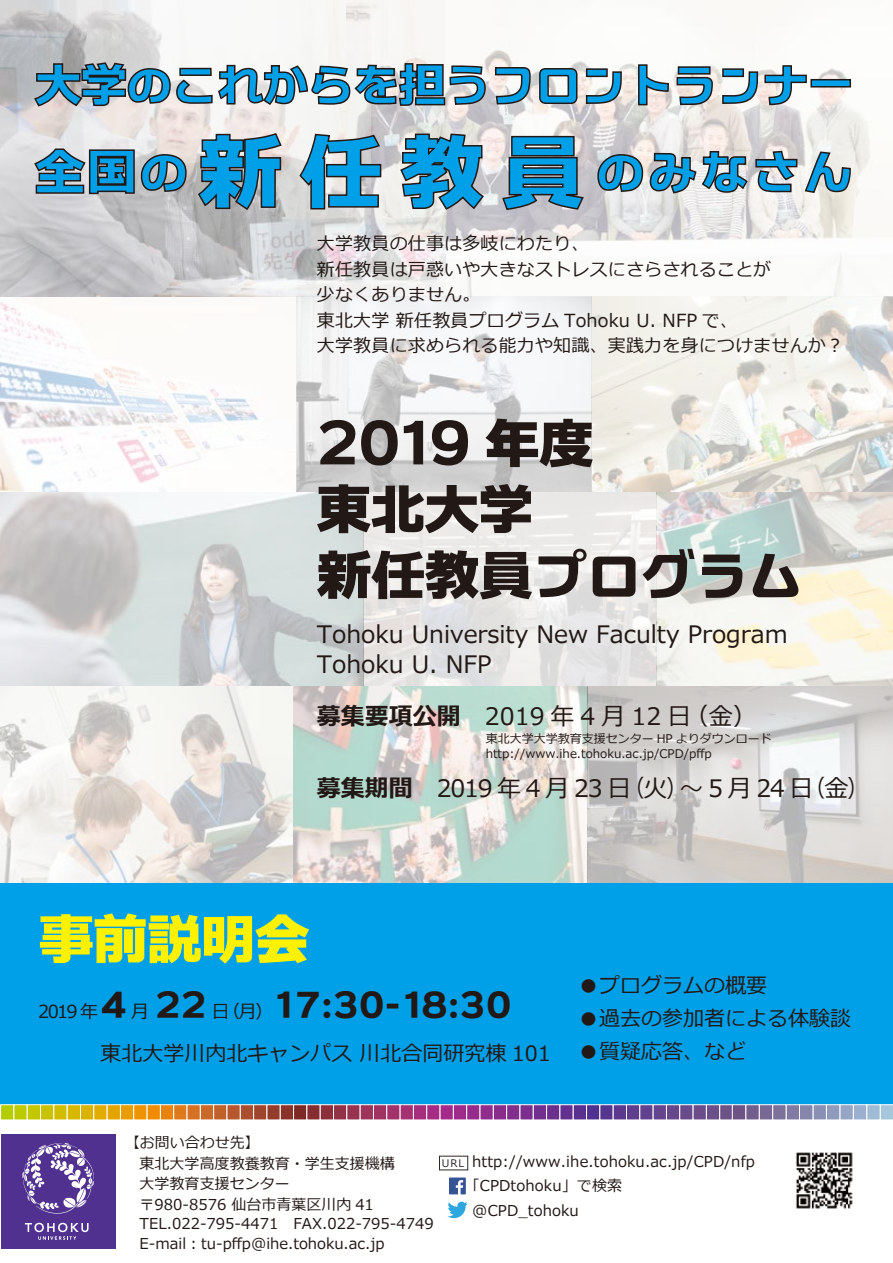
<style>
.page{position:relative;width:893px;height:1263px;background:#fff}
.page>*{position:absolute;margin:0;border:0;box-sizing:border-box;transform-origin:0 0}
.t1{font:54px/66px "C4 Rhenium H";color:#221815}
.t2{font:54px "C4 Rhenium H";color:#fff100}
.t3{font:49.5px "C4 Rhenium H";letter-spacing:.05em;color:#00a0e9}
.t4{font:46.5px "C4 Rhenium H";letter-spacing:-.025em;color:#00a0e9}
.t5{font:32.4px "C4 Rhenium H";color:#221815}
.t6{font:24px/30px "Meiryo";color:#221815}
.t7{font:21px "Meiryo";color:#221815}
.t8{font:18px/25.5px "Meiryo";letter-spacing:.01em;color:#221815}
.t9{font:15px/20.1px "Meiryo";color:#221815}
.t10{font:12px/15px "Meiryo";color:#221815}
.s1{font-size:82.5px}
.s2{font-weight:700}
.s3{font-family:"Meiryo";font-size:18px}
.s4{font-size:10.5px;color:#2f2725}
</style>
<div class="page">
<img style="left:0;top:297px;width:592px;height:196px">
<img style="left:592px;top:297px;width:301px;height:196px">
<img style="left:371px;top:0;width:522px;height:297px">
<img style="left:363px;top:493px;width:294px;height:193px">
<img style="left:657px;top:493px;width:236px;height:193px">
<img style="left:0;top:493px;width:363px;height:193px">
<img style="left:0;top:686px;width:587px;height:196px">
<img style="left:588px;top:686px;width:305px;height:197px">
<div style="left:1px;top:883px;width:892px;height:222px;background:#00a0e9"></div>
<img style="left:0;top:0;width:371px;height:297px">
<div style="left:1px;top:1134px;width:115px;height:115px;background:#51318f"></div>
<svg style="left:25px;top:1223px;width:64px;height:17px"></svg>
<svg style="left:22px;top:1143px;width:72px;height:71px"></svg>
<div style="left:880px;top:1104px;width:13px;height:16px;background:#a6c6dc;border:1px solid #fff"></div>
<div style="left:866px;top:1104px;width:14px;height:16px;background:#a0bbd4;border:1px solid #fff"></div>
<div style="left:853px;top:1104px;width:14px;height:16px;background:#9bb0cc;border:1px solid #fff"></div>
<div style="left:840px;top:1104px;width:13px;height:16px;background:#95a5c4;border:1px solid #fff"></div>
<div style="left:826px;top:1104px;width:14px;height:16px;background:#909bbb;border:1px solid #fff"></div>
<div style="left:813px;top:1104px;width:14px;height:16px;background:#8a90b3;border:1px solid #fff"></div>
<div style="left:799px;top:1104px;width:14px;height:16px;background:#8586ab;border:1px solid #fff"></div>
<div style="left:786px;top:1104px;width:14px;height:16px;background:#817ba3;border:1px solid #fff"></div>
<div style="left:772px;top:1104px;width:14px;height:16px;background:#7c719b;border:1px solid #fff"></div>
<div style="left:759px;top:1104px;width:14px;height:16px;background:#776894;border:1px solid #fff"></div>
<div style="left:745px;top:1104px;width:14px;height:16px;background:#725e8c;border:1px solid #fff"></div>
<div style="left:0;top:1104px;width:14px;height:16px;background:#b5cd00;border:1px solid #fff"></div>
<div style="left:14px;top:1104px;width:13px;height:16px;background:#bcca00"></div>
<div style="left:27px;top:1104px;width:14px;height:16px;background:#c3c700;border:1px solid #fff"></div>
<div style="left:40px;top:1104px;width:14px;height:16px;background:#cac200;border:1px solid #fff"></div>
<div style="left:54px;top:1104px;width:13px;height:16px;background:#d0bd00"></div>
<div style="left:67px;top:1104px;width:14px;height:16px;background:#d6b800;border:1px solid #fff"></div>
<div style="left:80px;top:1104px;width:14px;height:16px;background:#dcb200;border:1px solid #fff"></div>
<div style="left:94px;top:1104px;width:13px;height:16px;background:#e1ac00"></div>
<div style="left:107px;top:1104px;width:14px;height:16px;background:#e6a400;border:1px solid #fff"></div>
<div style="left:120px;top:1104px;width:14px;height:16px;background:#ea9d00;border:1px solid #fff"></div>
<div style="left:134px;top:1104px;width:13px;height:16px;background:#ee9400;border:1px solid #fff"></div>
<div style="left:147px;top:1104px;width:14px;height:16px;background:#f18b00;border:1px solid #fff"></div>
<div style="left:160px;top:1104px;width:14px;height:16px;background:#e9830f;border:1px solid #fff"></div>
<div style="left:173px;top:1104px;width:14px;height:16px;background:#df7a1c;border:1px solid #fff"></div>
<div style="left:187px;top:1104px;width:14px;height:16px;background:#d57124;border:1px solid #fff"></div>
<div style="left:200px;top:1104px;width:14px;height:16px;background:#ca6928;border:1px solid #fff"></div>
<div style="left:213px;top:1104px;width:14px;height:16px;background:#c0602b;border:1px solid #fff"></div>
<div style="left:227px;top:1104px;width:14px;height:16px;background:#b6572d;border:1px solid #fff"></div>
<div style="left:240px;top:1104px;width:14px;height:16px;background:#ab4e2d;border:1px solid #fff"></div>
<div style="left:253px;top:1104px;width:14px;height:16px;background:#a0452d;border:1px solid #fff"></div>
<div style="left:267px;top:1104px;width:13px;height:16px;background:#943c2c"></div>
<div style="left:280px;top:1104px;width:14px;height:16px;background:#89332a;border:1px solid #fff"></div>
<div style="left:293px;top:1104px;width:14px;height:16px;background:#7d2a27;border:1px solid #fff"></div>
<div style="left:307px;top:1104px;width:13px;height:16px;background:#852d31"></div>
<div style="left:320px;top:1104px;width:14px;height:16px;background:#8d2f3b;border:1px solid #fff"></div>
<div style="left:333px;top:1104px;width:14px;height:16px;background:#933146;border:1px solid #fff"></div>
<div style="left:347px;top:1104px;width:13px;height:16px;background:#98334f"></div>
<div style="left:360px;top:1104px;width:14px;height:16px;background:#9d3459;border:1px solid #fff"></div>
<div style="left:373px;top:1104px;width:14px;height:16px;background:#a03362;border:1px solid #fff"></div>
<div style="left:387px;top:1104px;width:13px;height:16px;background:#a3326b;border:1px solid #fff"></div>
<div style="left:400px;top:1104px;width:14px;height:16px;background:#a53173;border:1px solid #fff"></div>
<div style="left:413px;top:1104px;width:14px;height:16px;background:#a62f7b;border:1px solid #fff"></div>
<div style="left:426px;top:1104px;width:14px;height:16px;background:#a62c83;border:1px solid #fff"></div>
<div style="left:440px;top:1104px;width:14px;height:16px;background:#a5298a;border:1px solid #fff"></div>
<div style="left:453px;top:1104px;width:14px;height:16px;background:#9e2a8a;border:1px solid #fff"></div>
<div style="left:466px;top:1104px;width:14px;height:16px;background:#972b8b;border:1px solid #fff"></div>
<div style="left:480px;top:1104px;width:14px;height:16px;background:#902c8b;border:1px solid #fff"></div>
<div style="left:493px;top:1104px;width:14px;height:16px;background:#892d8c;border:1px solid #fff"></div>
<div style="left:506px;top:1104px;width:14px;height:16px;background:#822e8c;border:1px solid #fff"></div>
<div style="left:520px;top:1104px;width:13px;height:16px;background:#7b2e8d"></div>
<div style="left:533px;top:1104px;width:14px;height:16px;background:#732f8d;border:1px solid #fff"></div>
<div style="left:546px;top:1104px;width:14px;height:16px;background:#6b2f8e;border:1px solid #fff"></div>
<div style="left:560px;top:1104px;width:13px;height:16px;background:#63308e"></div>
<div style="left:573px;top:1104px;width:14px;height:16px;background:#5a308e;border:1px solid #fff"></div>
<div style="left:586px;top:1104px;width:14px;height:16px;background:#51318f;border:1px solid #fff"></div>
<div style="left:600px;top:1104px;width:13px;height:16px;background:#56358f"></div>
<div style="left:613px;top:1104px;width:14px;height:16px;background:#5a398f;border:1px solid #fff"></div>
<div style="left:626px;top:1104px;width:14px;height:16px;background:#5e3d8e;border:1px solid #fff"></div>
<div style="left:640px;top:1104px;width:13px;height:16px;background:#61408d;border:1px solid #fff"></div>
<div style="left:653px;top:1104px;width:14px;height:16px;background:#64448c;border:1px solid #fff"></div>
<div style="left:666px;top:1104px;width:14px;height:16px;background:#67478b;border:1px solid #fff"></div>
<div style="left:679px;top:1104px;width:14px;height:16px;background:#694a8a;border:1px solid #fff"></div>
<div style="left:693px;top:1104px;width:14px;height:16px;background:#6a4d89;border:1px solid #fff"></div>
<div style="left:706px;top:1104px;width:14px;height:16px;background:#6c4f88;border:1px solid #fff"></div>
<div style="left:719px;top:1104px;width:14px;height:16px;background:#6d5286;border:1px solid #fff"></div>
<div style="left:732px;top:1104px;width:14px;height:16px;background:#6e5485;border:1px solid #fff"></div>
<div style="left:439px;top:1156px;width:29px;height:14px;border:1px solid #2f2725"></div>
<svg style="left:447px;top:1202px;width:21px;height:16px"></svg>
<svg style="left:449px;top:1177px;width:17px;height:17px"></svg>
<svg style="left:494px;top:66px;width:37px;height:39px"></svg>
<svg style="left:538px;top:67px;width:40px;height:38px"></svg>
<svg style="left:585px;top:68px;width:38px;height:37px"></svg>
<svg style="left:637px;top:64px;width:33px;height:42px"></svg>
<svg style="left:676px;top:66px;width:38px;height:40px;background:#c0b7b2"></svg>
<svg style="left:721px;top:64px;width:87px;height:42px"></svg>
<div style="left:810px;top:79px;width:41px;height:9px;border:2px solid #221815"></div>
<svg style="left:33px;top:10px;width:454px;height:201px"></svg>
<svg style="left:501px;top:135px;width:84px;height:76px;background:#b4b0b1"></svg>
<svg style="left:597px;top:153px;width:46px;height:40px;background:#b3afb0"></svg>
<svg style="left:649px;top:150px;width:100px;height:44px"></svg>
<svg style="left:755px;top:150px;width:43px;height:43px"></svg>
<svg style="left:804px;top:151px;width:48px;height:43px;background:#cfccc7"></svg>
<img style="left:795px;top:1152px;width:58px;height:57px">
<h3 class="t4" style="left:35px;top:61px;width:820px">大学のこれからを担うフロントランナー</h3>
<h2 class="t3" style="left:35px;top:147px;width:819px">全国の<span class="s1">新任教員</span>のみなさん</h2>
<p class="t8" style="left:317px;top:232px;width:529px">大学教員の仕事は多岐にわたり、<br>新任教員は戸惑いや大きなストレスにさらされることが<br>少なくありません。<br>東北大学 新任教員プログラム Tohoku U. NFP で、<br>大学教員に求められる能力や知識、実践力を身につけませんか︖</p>
<h1 class="t1" style="left:317px;top:410px;width:487px">2019 年度<br>東北大学<br>新任教員プログラム</h1>
<h3 class="t6" style="left:317px;top:620px;width:472px">Tohoku University New Faculty Program<br>Tohoku U. NFP</h3>
<h3 class="t6" style="left:317px;top:702px;width:441px"><span class="s2">募集要項公開　</span>2019 年 4 月 12 日（金）</h3>
<p class="t10" style="left:486px;top:732px;width:288px">東北大学大学教育支援センター HP よりダウンロードhttp://www.ihe.tohoku.ac.jp/CPD/pffp</p>
<h3 class="t6" style="left:317px;top:774px;width:552px"><span class="s2">募集期間　</span>2019 年 4 月 23 日（火）～ 5 月 24 日（金）</h3>
<h1 class="t2" style="left:39px;top:912px;width:272px">事前説明会</h1>
<h3 class="t5" style="left:38px;top:989px;width:475px"><span class="s3">2019年</span>4 <span class="s3">月</span> 22 <span class="s3">日（月）</span>17:30-18:30</h3>
<h3 class="t7" style="left:578px;top:971px;width:190px">●プログラムの概要</h3>
<h3 class="t7" style="left:578px;top:1004px;width:275px">●過去の参加者による体験談</h3>
<h3 class="t7" style="left:100px;top:1038px;width:452px">東北大学川内北キャンパス 川北合同研究棟 101</h3>
<h3 class="t7" style="left:578px;top:1037px;width:169px">●質疑応答、など</h3>
<p class="t9" style="left:140px;top:1134px;width:296px;text-indent:-15px">【お問い合わせ先】<br>東北大学高度教養教育・学生支援機構<br>大学教育支援センター<br>〒980-8576 仙台市青葉区川内 41<br>TEL.022-795-4471　FAX.022-795-4749<br>E-mail︓tu-pffp@ihe.tohoku.ac.jp</p>
<p class="t9" style="left:442px;top:1152px;width:315px"><span class="s4">URL</span> http://www.ihe.tohoku.ac.jp/CPD/nfp</p>
<p class="t9" style="left:472px;top:1174px;width:152px;line-height:24.8px;text-indent:-8px">「CPDtohoku」で検索@CPD_tohoku</p>
</div>
